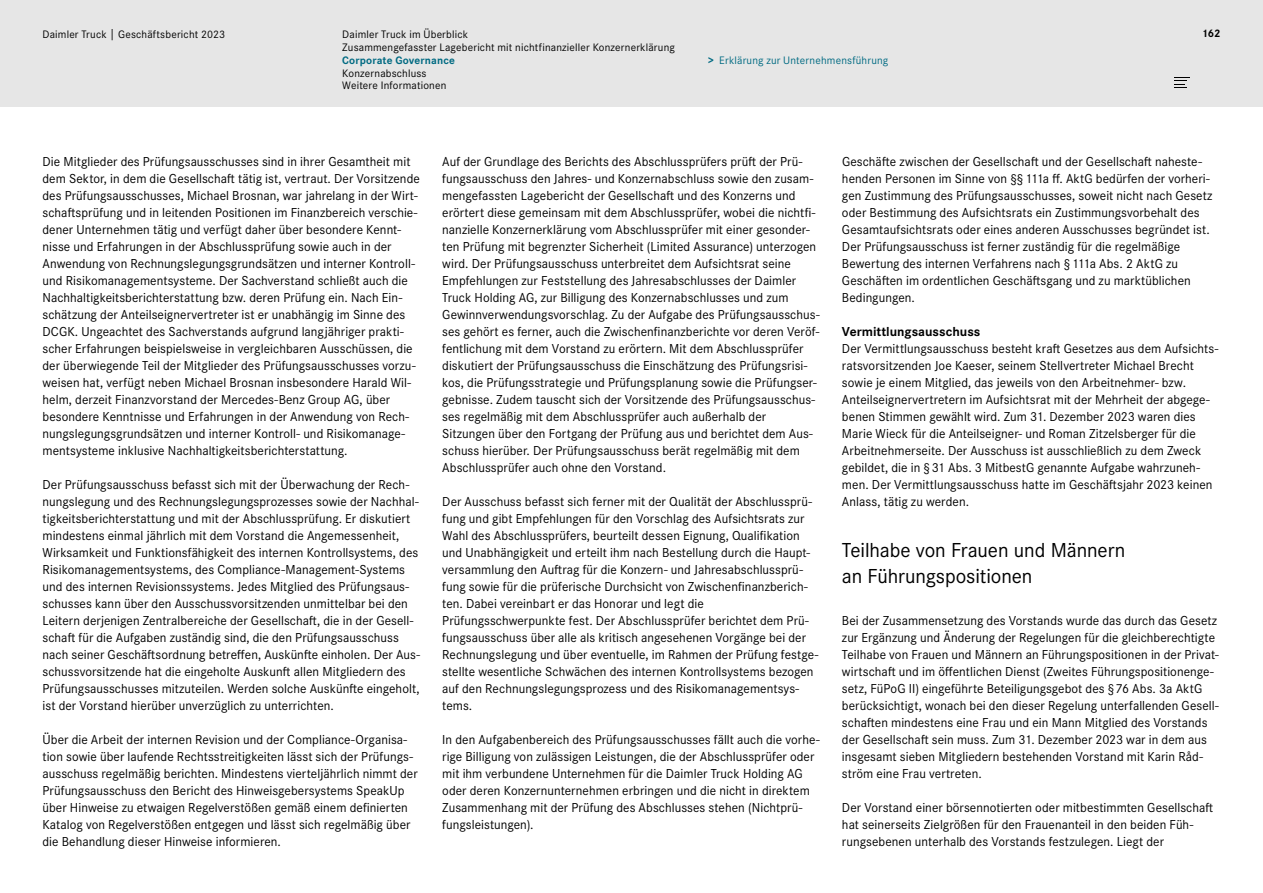
<style>
.page{position:relative;width:1263px;height:893px;background:#fff}
.page>*{position:absolute;margin:0;border:0;box-sizing:border-box;transform-origin:0 0}
.t1{font:21px/25.5px "Daimler CS Pro";letter-spacing:-.005em;color:#000}
.t2{font:13.5px/17px "Daimler CS Pro";letter-spacing:.005em;color:#000}
.t3{font:700 13.5px "Daimler CS Pro";color:#000}
.t4{font:11.25px/12.8px "Daimler CS Pro";letter-spacing:.015em;color:#000}
.t5{font:11.25px "Daimler CS Pro";letter-spacing:.015em;color:#006a82}
.t6{font:700 11.25px "Daimler CS Pro";letter-spacing:.015em;color:#006a82}
.t7{font:700 11.25px "Daimler CS Pro";color:#000}
.s1{font-size:13.5px}
.s2{font-weight:700}
</style>
<div class="page">
<div style="left:0;top:0;width:1263px;height:106px;background:#e6e6e6"></div>
<svg style="left:1174px;top:77px;width:15px;height:11px"></svg>
<p class="t4" style="left:43px;top:27px;width:184px">Daimler Truck <span class="s1">|</span> Geschäftsbericht 2023</p>
<p class="t4" style="left:342px;top:27px;width:127px">Daimler Truck im Überblick</p>
<p class="t7" style="left:1202px;top:25px;width:20px">162</p>
<p class="t4" style="left:342px;top:40px;width:334px">Zusammengefasster Lagebericht mit nichtfinanzieller Konzernerklärung</p>
<p class="t6" style="left:342px;top:51px;width:114px">Corporate Governance</p>
<p class="t5" style="left:708px;top:52px;width:182px"><span class="s2">&gt;</span> Erklärung zur Unternehmensführung</p>
<p class="t4" style="left:342px;top:66px;width:106px">Konzernabschluss<br>Weitere Informationen</p>
<p class="t2" style="left:43px;top:152px;width:379px">Die Mitglieder des Prüfungsausschusses sind in ihrer Gesamtheit mit dem Sektor, in dem die Gesellschaft tätig ist, vertraut. Der Vorsitzende des Prüfungsausschusses, Michael Brosnan, war jahrelang in der Wirt&shy;schaftsprüfung und in leitenden Positionen im Finanzbereich verschie&shy;dener Unternehmen tätig und verfügt daher über besondere Kennt&shy;nisse und Erfahrungen in der Abschlussprüfung sowie auch in der Anwendung von Rechnungslegungsgrundsätzen und interner Kontroll&shy;und Risikomanagementsysteme. Der Sachverstand schließt auch die Nachhaltigkeitsberichterstattung bzw. deren Prüfung ein. Nach Ein&shy;schätzung der Anteilseignervertreter ist er unabhängig im Sinne des DCGK. Ungeachtet des Sachverstands aufgrund langjähriger prakti&shy;scher Erfahrungen beispielsweise in vergleichbaren Ausschüssen, die der überwiegende Teil der Mitglieder des Prüfungsausschusses vorzu&shy;weisen hat, verfügt neben Michael Brosnan insbesondere Harald Wil&shy;helm, derzeit Finanzvorstand der Mercedes-Benz Group AG, über besondere Kenntnisse und Erfahrungen in der Anwendung von Rech&shy;nungslegungsgrundsätzen und interner Kontroll- und Risikomanage&shy;mentsysteme inklusive Nachhaltigkeitsberichterstattung.</p>
<p class="t2" style="left:43px;top:475px;width:379px">Der Prüfungsausschuss befasst sich mit der Überwachung der Rech&shy;nungslegung und des Rechnungslegungsprozesses sowie der Nachhal&shy;tigkeitsberichterstattung und mit der Abschlussprüfung. Er diskutiert mindestens einmal jährlich mit dem Vorstand die Angemessenheit, Wirksamkeit und Funktionsfähigkeit des internen Kontrollsystems, des Risikomanagementsystems, des Compliance-Management-Systems und des internen Revisionssystems. Jedes Mitglied des Prüfungsaus&shy;schusses kann über den Ausschussvorsitzenden unmittelbar bei den Leitern derjenigen Zentralbereiche der Gesellschaft, die in der Gesell&shy;schaft für die Aufgaben zuständig sind, die den Prüfungsausschuss nach seiner Geschäftsordnung betreffen, Auskünfte einholen. Der Aus&shy;schussvorsitzende hat die eingeholte Auskunft allen Mitgliedern des Prüfungsausschusses mitzuteilen. Werden solche Auskünfte eingeholt, ist der Vorstand hierüber unverzüglich zu unterrichten.</p>
<p class="t2" style="left:43px;top:730px;width:377px">Über die Arbeit der internen Revision und der Compliance-Organisa&shy;tion sowie über laufende Rechtsstreitigkeiten lässt sich der Prüfungs&shy;ausschuss regelmäßig berichten. Mindestens vierteljährlich nimmt der Prüfungsausschuss den Bericht des Hinweisgebersystems SpeakUp über Hinweise zu etwaigen Regelverstößen gemäß einem definierten Katalog von Regelverstößen entgegen und lässt sich regelmäßig über die Behandlung dieser Hinweise informieren.</p>
<p class="t2" style="left:442px;top:152px;width:379px">Auf der Grundlage des Berichts des Abschlussprüfers prüft der Prü&shy;fungsausschuss den Jahres- und Konzernabschluss sowie den zusam&shy;mengefassten Lagebericht der Gesellschaft und des Konzerns und erörtert diese gemeinsam mit dem Abschlussprüfer, wobei die nichtfi&shy;nanzielle Konzernerklärung vom Abschlussprüfer mit einer gesonder&shy;ten Prüfung mit begrenzter Sicherheit (Limited Assurance) unterzogen wird. Der Prüfungsausschuss unterbreitet dem Aufsichtsrat seine Empfehlungen zur Feststellung des Jahresabschlusses der Daimler Truck Holding AG, zur Billigung des Konzernabschlusses und zum Gewinnverwendungsvorschlag. Zu der Aufgabe des Prüfungsausschus&shy;ses gehört es ferner, auch die Zwischenfinanzberichte vor deren Veröf&shy;fentlichung mit dem Vorstand zu erörtern. Mit dem Abschlussprüfer diskutiert der Prüfungsausschuss die Einschätzung des Prüfungsrisi&shy;kos, die Prüfungsstrategie und Prüfungsplanung sowie die Prüfungser&shy;gebnisse. Zudem tauscht sich der Vorsitzende des Prüfungsausschus&shy;ses regelmäßig mit dem Abschlussprüfer auch außerhalb der Sitzungen über den Fortgang der Prüfung aus und berichtet dem Aus&shy;schuss hierüber. Der Prüfungsausschuss berät regelmäßig mit dem Abschlussprüfer auch ohne den Vorstand.</p>
<p class="t2" style="left:442px;top:492px;width:378px">Der Ausschuss befasst sich ferner mit der Qualität der Abschlussprü&shy;fung und gibt Empfehlungen für den Vorschlag des Aufsichtsrats zur Wahl des Abschlussprüfers, beurteilt dessen Eignung, Qualifikation und Unabhängigkeit und erteilt ihm nach Bestellung durch die Haupt&shy;versammlung den Auftrag für die Konzern- und Jahresabschlussprü&shy;fung sowie für die prüferische Durchsicht von Zwischenfinanzberich&shy;ten. Dabei vereinbart er das Honorar und legt die Prüfungsschwerpunkte fest. Der Abschlussprüfer berichtet dem Prü&shy;fungsausschuss über alle als kritisch angesehenen Vorgänge bei der Rechnungslegung und über eventuelle, im Rahmen der Prüfung festge&shy;stellte wesentliche Schwächen des internen Kontrollsystems bezogen auf den Rechnungslegungsprozess und des Risikomanagementsys&shy;tems.</p>
<p class="t2" style="left:442px;top:730px;width:379px">In den Aufgabenbereich des Prüfungsausschusses fällt auch die vorhe&shy;rige Billigung von zulässigen Leistungen, die der Abschlussprüfer oder mit ihm verbundene Unternehmen für die Daimler Truck Holding AG oder deren Konzernunternehmen erbringen und die nicht in direktem Zusammenhang mit der Prüfung des Abschlusses stehen (Nichtprü&shy;fungsleistungen).</p>
<p class="t2" style="left:842px;top:152px;width:372px">Geschäfte zwischen der Gesellschaft und der Gesellschaft naheste&shy;henden Personen im Sinne von §§111a ff. AktG bedürfen der vorheri&shy;gen Zustimmung des Prüfungsausschusses, soweit nicht nach Gesetz oder Bestimmung des Aufsichtsrats ein Zustimmungsvorbehalt des Gesamtaufsichtsrats oder eines anderen Ausschusses begründet ist.<br>Der Prüfungsausschuss ist ferner zuständig für die regelmäßige Bewertung des internen Verfahrens nach §111a Abs. 2 AktG zu Geschäften im ordentlichen Geschäftsgang und zu marktüblichen Bedingungen.</p>
<p class="t3" style="left:842px;top:321px;width:140px">Vermittlungsausschuss</p>
<p class="t2" style="left:842px;top:339px;width:378px">Der Vermittlungsausschuss besteht kraft Gesetzes aus dem Aufsichts&shy;ratsvorsitzenden Joe Kaeser, seinem Stellvertreter Michael Brecht sowie je einem Mitglied, das jeweils von den Arbeitnehmer- bzw.<br>Anteilseignervertretern im Aufsichtsrat mit der Mehrheit der abgege&shy;benen Stimmen gewählt wird. Zum 31. Dezember 2023 waren dies Marie Wieck für die Anteilseigner- und Roman Zitzelsberger für die Arbeitnehmerseite. Der Ausschuss ist ausschließlich zu dem Zweck gebildet, die in §31 Abs. 3 MitbestG genannte Aufgabe wahrzuneh&shy;men. Der Vermittlungsausschuss hatte im Geschäftsjahr 2023 keinen Anlass, tätig zu werden.</p>
<h1 class="t1" style="left:842px;top:536px;width:285px">Teilhabe von Frauen und Männern an Führungspositionen</h1>
<p class="t2" style="left:842px;top:611px;width:378px">Bei der Zusammensetzung des Vorstands wurde das durch das Gesetz zur Ergänzung und Änderung der Regelungen für die gleichberechtigte Teilhabe von Frauen und Männern an Führungspositionen in der Privat&shy;wirtschaft und im öffentlichen Dienst (Zweites Führungspositionenge&shy;setz, FüPoG II) eingeführte Beteiligungsgebot des §76 Abs. 3a AktG berücksichtigt, wonach bei den dieser Regelung unterfallenden Gesell&shy;schaften mindestens eine Frau und ein Mann Mitglied des Vorstands der Gesellschaft sein muss. Zum 31. Dezember 2023 war in dem aus insgesamt sieben Mitgliedern bestehenden Vorstand mit Karin Råd&shy;ström eine Frau vertreten.</p>
<p class="t2" style="left:842px;top:798px;width:373px">Der Vorstand einer börsennotierten oder mitbestimmten Gesellschaft hat seinerseits Zielgrößen für den Frauenanteil in den beiden Füh&shy;rungsebenen unterhalb des Vorstands festzulegen. Liegt der</p>
</div>
